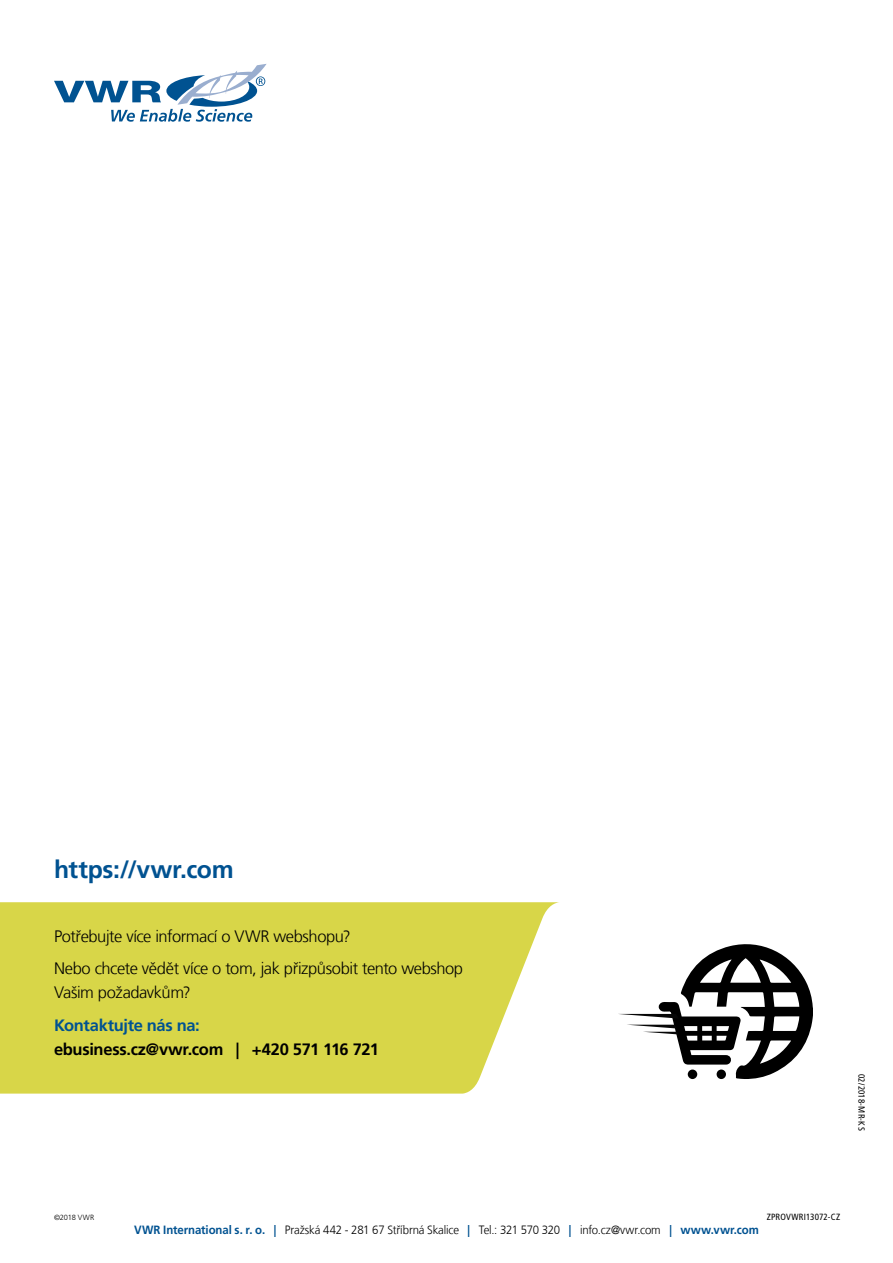
<style>
.page{position:relative;width:893px;height:1263px;background:#fff}
.page>*{position:absolute;margin:0;border:0;box-sizing:border-box;transform-origin:0 0}
.t1{font:700 24.75px "Frutiger LT Com";letter-spacing:-.015em;color:#005291}
.t2{font:300 16.5px/32.5px "Frutiger LT Com";letter-spacing:-.025em;color:#000}
.t3{font:700 16.5px "Frutiger LT Com";letter-spacing:-.02em;color:#000}
.t4{font:700 16.5px "Frutiger LT Com";letter-spacing:-.025em;color:#005291}
.t5{font:300 12px "Frutiger LT Com";letter-spacing:-.015em;color:#000;scale:.95 1}
.t6{font:condensed 9px "Frutiger LT Com";letter-spacing:.02em;color:#000}
.t7{font:300 7.5px "Frutiger LT Com";letter-spacing:-.01em;color:#000}
.s1{font-weight:700;color:#005291}
</style>
<div class="page">
<svg style="left:0;top:902px;width:559px;height:191px;fill:#d8d648"></svg>
<svg style="left:618px;top:944px;width:195px;height:135px"></svg>
<svg style="left:54px;top:64px;width:213px;height:58px"></svg>
<h1 class="t1" style="left:54px;top:855px;width:181px">https://vwr.com</h1>
<p class="t2" style="left:54px;top:920px;width:411px">Potřebujte více informací o VWR webshopu?<br>Nebo chcete vědět více o tom, jak přizpůsobit tento webshop</p>
<p class="t2" style="left:54px;top:976px;width:138px">Vašim požadavkům?</p>
<p class="t4" style="left:54px;top:1015px;width:147px">Kontaktujte nás na:</p>
<p class="t3" style="left:54px;top:1039px;width:327px">ebusiness.cz@vwr.com | +420 571 116 721</p>
<p class="t6" style="left:867px;top:1074px;width:58px;rotate:90deg">02/2018-MR-KS</p>
<p class="t7" style="left:54px;top:1213px;width:42px">©2018 VWR</p>
<p class="t6" style="left:767px;top:1212px;width:75px">ZPROVWRI13072-CZ</p>
<p class="t5" style="left:134px;top:1223px;width:659px"><span class="s1">VWR International s. r. o. |</span> Pražská 442 - 281 67 Stříbrná Skalice <span class="s1">|</span> Tel.: 321 570 320 <span class="s1">|</span> info.cz@vwr.com <span class="s1">| www.vwr.com</span></p>
</div>
